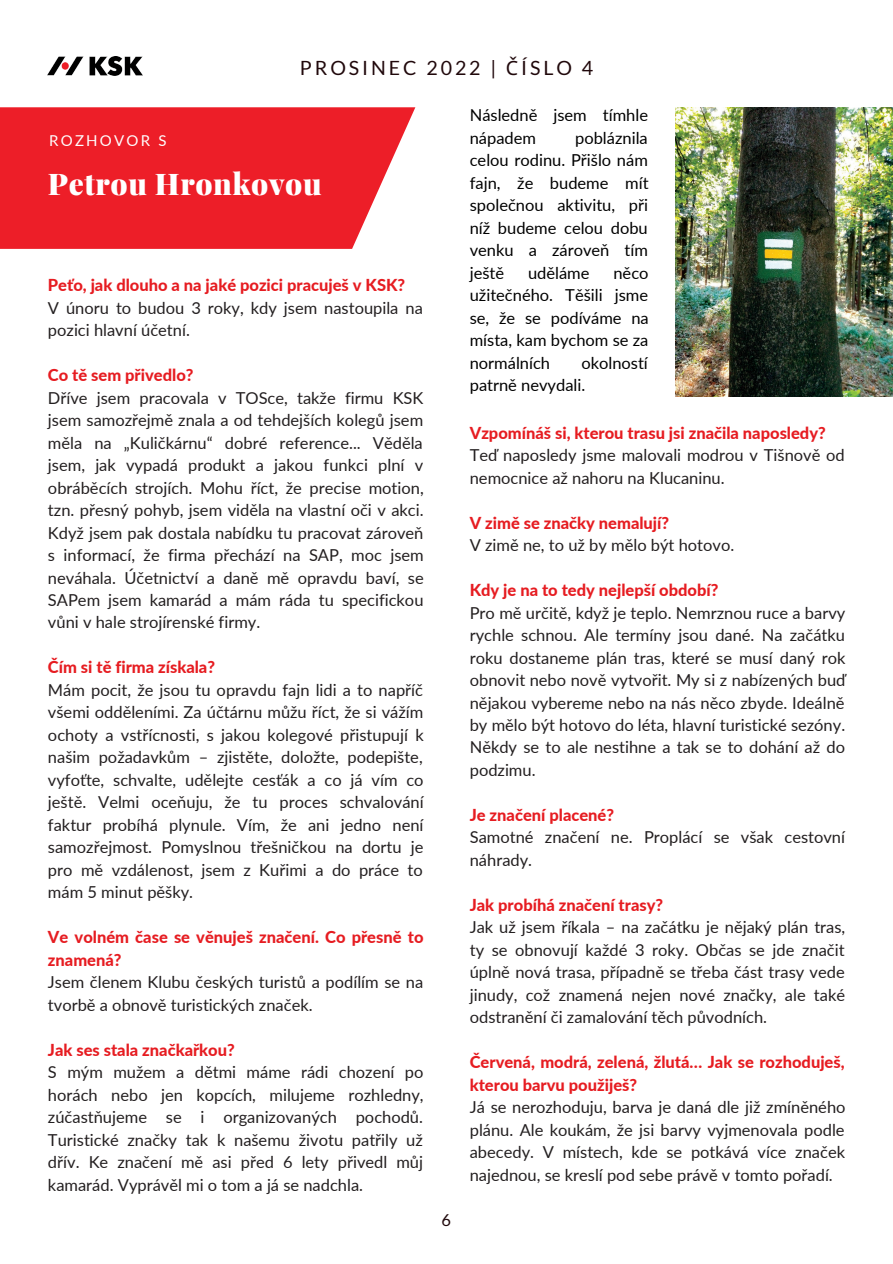
<style>
.page{position:relative;width:893px;height:1264px;background:#fff}
.page>*{position:absolute;margin:0;border:0;box-sizing:border-box;transform-origin:0 0}
.t1{font:900 29.85px "Playfair Display";letter-spacing:.02em;color:#fff}
.t2{font:19.65px "Lato";letter-spacing:.15em;color:#20080b}
.t3{font:16.5px/22.5px "Lato";color:#231f20;text-align:justify}
.t4{font:800 16.5px/22.5px "Lato";color:#e61c21}
.t5{font:16.5px/22.5px "Lato";color:#000}
.t6{font:16.5px "Lato";color:#20080b}
.t7{font:15px "Lato";letter-spacing:.15em;color:#fff}
.s1{font-family:"Noto Sans"}
</style>
<div class="page">
<img style="left:48px;top:56px;width:94px;height:19px">
<svg style="left:0;top:107px;width:415px;height:142px;fill:#ed1e28"></svg>
<img style="left:676px;top:107px;width:216px;height:289px">
<p class="t2" style="left:300px;top:56px;width:295px">PROSINEC 2022 | <span class="s1">Č</span>ÍSLO 4</p>
<p class="t7" style="left:49px;top:131px;width:119px">ROZHOVOR S</p>
<h1 class="t1" style="left:48px;top:163px;width:275px">Petrou Hronkovou</h1>
<p class="t4" style="left:48px;top:273px;width:358px">Peťo, jak dlouho a na jaké pozici pracuješ v KSK?</p>
<p class="t3" style="left:48px;top:296px;width:376px">V únoru to budou 3 roky, kdy jsem nastoupila na pozici hlavní účetní.</p>
<p class="t4" style="left:48px;top:363px;width:147px">Co tě sem přivedlo?</p>
<p class="t3" style="left:48px;top:386px;width:377px">Dříve jsem pracovala v TOSce, takže firmu KSK jsem samozřejmě znala a od tehdejších kolegů jsem měla na „Kuličkárnu“ dobré reference... Věděla jsem, jak vypadá produkt a jakou funkci plní v obráběcích strojích. Mohu říct, že precise motion, tzn. přesný pohyb, jsem viděla na vlastní oči v akci.<br>Když jsem pak dostala nabídku tu pracovat zároveň s informací, že firma přechází na SAP, moc jsem neváhala. Účetnictví a daně mě opravdu baví, se SAPem jsem kamarád a mám ráda tu specifickou vůni v hale strojírenské firmy.</p>
<p class="t4" style="left:48px;top:656px;width:169px">Čím si tě firma získala?</p>
<p class="t3" style="left:48px;top:678px;width:377px">Mám pocit, že jsou tu opravdu fajn lidi a to napříč všemi odděleními. Za účtárnu můžu říct, že si vážím ochoty a vstřícnosti, s jakou kolegové přistupují k našim požadavkům – zjistěte, doložte, podepište, vyfoťte, schvalte, udělejte cesťák a co já vím co ještě. Velmi oceňuju, že tu proces schvalování faktur probíhá plynule. Vím, že ani jedno není samozřejmost. Pomyslnou třešničkou na dortu je pro mě vzdálenost, jsem z Kuřimi a do práce to mám 5 minut pěšky.</p>
<p class="t4" style="left:48px;top:925px;width:377px">Ve volném čase se věnuješ značení. Co přesně to znamená?</p>
<p class="t3" style="left:48px;top:970px;width:377px">Jsem členem Klubu českých turistů a podílím se na tvorbě a obnově turistických značek.</p>
<p class="t4" style="left:48px;top:1038px;width:188px">Jak ses stala značkařkou?</p>
<p class="t3" style="left:48px;top:1060px;width:377px">S mým mužem a dětmi máme rádi chození po horách nebo jen kopcích, milujeme rozhledny, zúčastňujeme se i organizovaných pochodů.<br>Turistické značky tak k našemu životu patřily už dřív. Ke značení mě asi před 6 lety přivedl můj kamarád. Vyprávěl mi o tom a já se nadchla.</p>
<p class="t6" style="left:441px;top:1209px;width:11px">6</p>
<p class="t5" style="left:469px;top:104px;width:180px">Následně jsem tímhle nápadem</p>
<p class="t5" style="left:469px;top:126px;width:180px;text-align:justify;text-indent:105px">pobláznila celou rodinu. Přišlo nám fajn, že budeme mít společnou aktivitu, při níž budeme celou dobu venku a zároveň tím ještě</p>
<p class="t5" style="left:528px;top:261px;width:63px">uděláme</p>
<p class="t5" style="left:469px;top:261px;width:180px;text-align:justify;text-indent:144px">něco užitečného. Těšili jsme se, že se podíváme na místa, kam bychom se za normálních</p>
<p class="t5" style="left:469px;top:351px;width:180px;text-indent:112px">okolností patrně nevydali.</p>
<p class="t4" style="left:469px;top:421px;width:357px">Vzpomínáš si, kterou trasu jsi značila naposledy?</p>
<p class="t3" style="left:469px;top:443px;width:376px">Teď naposledy jsme malovali modrou v Tišnově od nemocnice až nahoru na Klucaninu.</p>
<p class="t4" style="left:469px;top:511px;width:201px">V zimě se značky nemalují?</p>
<p class="t3" style="left:469px;top:533px;width:266px">V zimě ne, to už by mělo být hotovo.</p>
<p class="t4" style="left:469px;top:578px;width:250px">Kdy je na to tedy nejlepší období?</p>
<p class="t3" style="left:469px;top:601px;width:377px">Pro mě určitě, když je teplo. Nemrznou ruce a barvy rychle schnou. Ale termíny jsou dané. Na začátku roku dostaneme plán tras, které se musí daný rok obnovit nebo nově vytvořit. My si z nabízených buď nějakou vybereme nebo na nás něco zbyde. Ideálně by mělo být hotovo do léta, hlavní turistické sezóny.<br>Někdy se to ale nestihne a tak se to dohání až do podzimu.</p>
<p class="t4" style="left:469px;top:803px;width:146px">Je značení placené?</p>
<p class="t3" style="left:469px;top:825px;width:377px">Samotné značení ne. Proplácí se však cestovní náhrady.</p>
<p class="t4" style="left:469px;top:893px;width:195px">Jak probíhá značení trasy?</p>
<p class="t3" style="left:469px;top:915px;width:377px">Jak už jsem říkala – na začátku je nějaký plán tras, ty se obnovují každé 3 roky. Občas se jde značit úplně nová trasa, případně se třeba část trasy vede jinudy, což znamená nejen nové značky, ale také odstranění či zamalování těch původních.</p>
<p class="t4" style="left:469px;top:1050px;width:376px">Červená, modrá, zelená, žlutá… Jak se rozhoduješ, kterou barvu použiješ?</p>
<p class="t3" style="left:469px;top:1095px;width:377px">Já se nerozhoduju, barva je daná dle již zmíněného plánu. Ale koukám, že jsi barvy vyjmenovala podle abecedy. V místech, kde se potkává více značek najednou, se kreslí pod sebe právě v tomto pořadí.</p>
</div>
